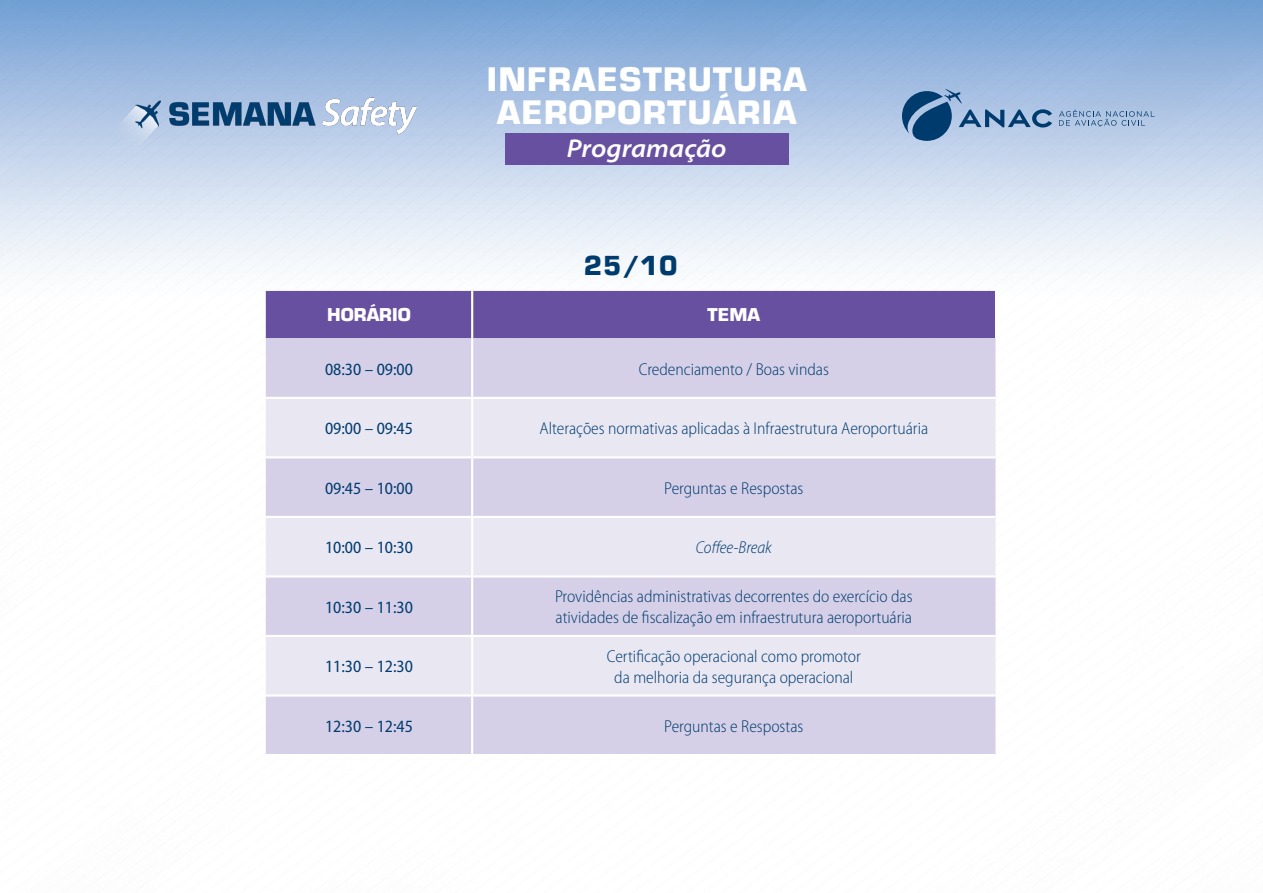
<style>
.page{position:relative;width:1263px;height:893px;background:#fff}
.page>*{position:absolute;margin:0;border:0;box-sizing:border-box;transform-origin:0 0}
.Titulo_Tabela{font:700 31.5px "Eurostile";letter-spacing:.04em;color:#fff}
.t1{font:italic 600 semi-expanded 25.95px "Myriad Pro";color:#fff}
.Titulo_Tabela-2{font:700 25.5px "Eurostile";color:#003b6e}
.Texto_Tabela{font:300 semi-condensed 17.25px/20.7px "Myriad Pro";color:#003b6e}
.Texto_Tabela-2{font:semi-condensed 17.25px "Myriad Pro";color:#003b6e}
.Texto_Tabela-3{font:italic 300 semi-condensed 17.25px "Myriad Pro";color:#003b6e}
.Titulo_Tabela-3{font:700 17.25px "Eurostile";color:#fff}
</style>
<div class="page">
<img style="left:0;top:0;width:1263px;height:755px">
<div style="left:266px;top:291px;width:729px;height:47px;background:#6850a1"></div>
<div style="left:266px;top:338px;width:729px;height:416px;background:#d5d0e7"></div>
<svg style="left:266px;top:399px;width:729px;height:295px;background:#e1dded"></svg>
<hr style="left:995px;top:291px;width:1px;height:47px;background:#fff">
<hr style="left:471px;top:338px;width:2px;height:59px;background:#fff">
<hr style="left:266px;top:397px;width:206px;height:2px;background:#fff">
<hr style="left:472px;top:397px;width:523px;height:2px;background:#fff">
<hr style="left:471px;top:399px;width:2px;height:57px;background:#fff">
<hr style="left:266px;top:456px;width:206px;height:2px;background:#fff">
<hr style="left:266px;top:516px;width:206px;height:2px;background:#fff">
<hr style="left:266px;top:575px;width:206px;height:2px;background:#fff">
<hr style="left:266px;top:635px;width:206px;height:2px;background:#fff">
<hr style="left:266px;top:694px;width:206px;height:3px;background:#fff">
<hr style="left:266px;top:754px;width:206px;height:2px;background:#fff">
<hr style="left:471px;top:291px;width:2px;height:47px;background:#fff">
<hr style="left:471px;top:458px;width:2px;height:58px;background:#fff">
<hr style="left:472px;top:456px;width:523px;height:2px;background:#fff">
<hr style="left:471px;top:577px;width:2px;height:58px;background:#fff">
<hr style="left:471px;top:697px;width:2px;height:57px;background:#fff">
<hr style="left:471px;top:518px;width:2px;height:57px;background:#fff">
<hr style="left:472px;top:516px;width:523px;height:2px;background:#fff">
<hr style="left:472px;top:575px;width:523px;height:2px;background:#fff">
<hr style="left:471px;top:637px;width:2px;height:57px;background:#fff">
<hr style="left:472px;top:635px;width:523px;height:2px;background:#fff">
<hr style="left:472px;top:694px;width:523px;height:3px;background:#fff">
<hr style="left:472px;top:754px;width:523px;height:2px;background:#fff">
<img style="left:108px;top:93px;width:309px;height:64px">
<svg style="left:902px;top:89px;width:150px;height:52px;background:#7b9cc1"></svg>
<svg style="left:1059px;top:110px;width:95px;height:17px;background:#98b2d2"></svg>
<div style="left:505px;top:133px;width:283px;height:32px;background:#6850a1"></div>
<p class="Titulo_Tabela" style="left:487px;top:59px;width:321px">INFRAESTRUTURA</p>
<p class="Titulo_Tabela" style="left:497px;top:92px;width:301px">AEROPORTUÁRIA</p>
<p class="t1" style="left:567px;top:131px;width:161px">Programação</p>
<p class="Titulo_Tabela-2" style="left:584px;top:248px;width:95px">25/10</p>
<p class="Titulo_Tabela-3" style="left:327px;top:303px;width:85px">HORÁRIO</p>
<p class="Titulo_Tabela-3" style="left:707px;top:303px;width:54px">TEMA</p>
<p class="Texto_Tabela-2" style="left:325px;top:358px;width:89px">08:30 – 09:00</p>
<p class="Texto_Tabela" style="left:639px;top:358px;width:192px">Credenciamento / Boas vindas</p>
<p class="Texto_Tabela-2" style="left:325px;top:418px;width:89px">09:00 – 09:45</p>
<p class="Texto_Tabela" style="left:539px;top:418px;width:390px">Alterações normativas aplicadas à Infraestrutura Aeroportuária</p>
<p class="Texto_Tabela-2" style="left:325px;top:477px;width:89px">09:45 – 10:00</p>
<p class="Texto_Tabela" style="left:664px;top:477px;width:141px">Perguntas e Respostas</p>
<p class="Texto_Tabela-2" style="left:325px;top:537px;width:89px">10:00 – 10:30</p>
<p class="Texto_Tabela-3" style="left:696px;top:537px;width:77px">Coffee-Break</p>
<p class="Texto_Tabela-2" style="left:325px;top:596px;width:89px">10:30 – 11:30</p>
<p class="Texto_Tabela" style="left:555px;top:586px;width:359px">Providências administrativas decorrentes do exercício das atividades de fiscalização em infraestrutura aeroportuária</p>
<p class="Texto_Tabela-2" style="left:325px;top:656px;width:89px">11:30 – 12:30</p>
<p class="Texto_Tabela" style="left:607px;top:646px;width:255px;text-align:center">Certificação operacional como promotor da melhoria da segurança operacional</p>
<p class="Texto_Tabela-2" style="left:325px;top:715px;width:89px">12:30 – 12:45</p>
<p class="Texto_Tabela" style="left:664px;top:715px;width:141px">Perguntas e Respostas</p>
</div>
